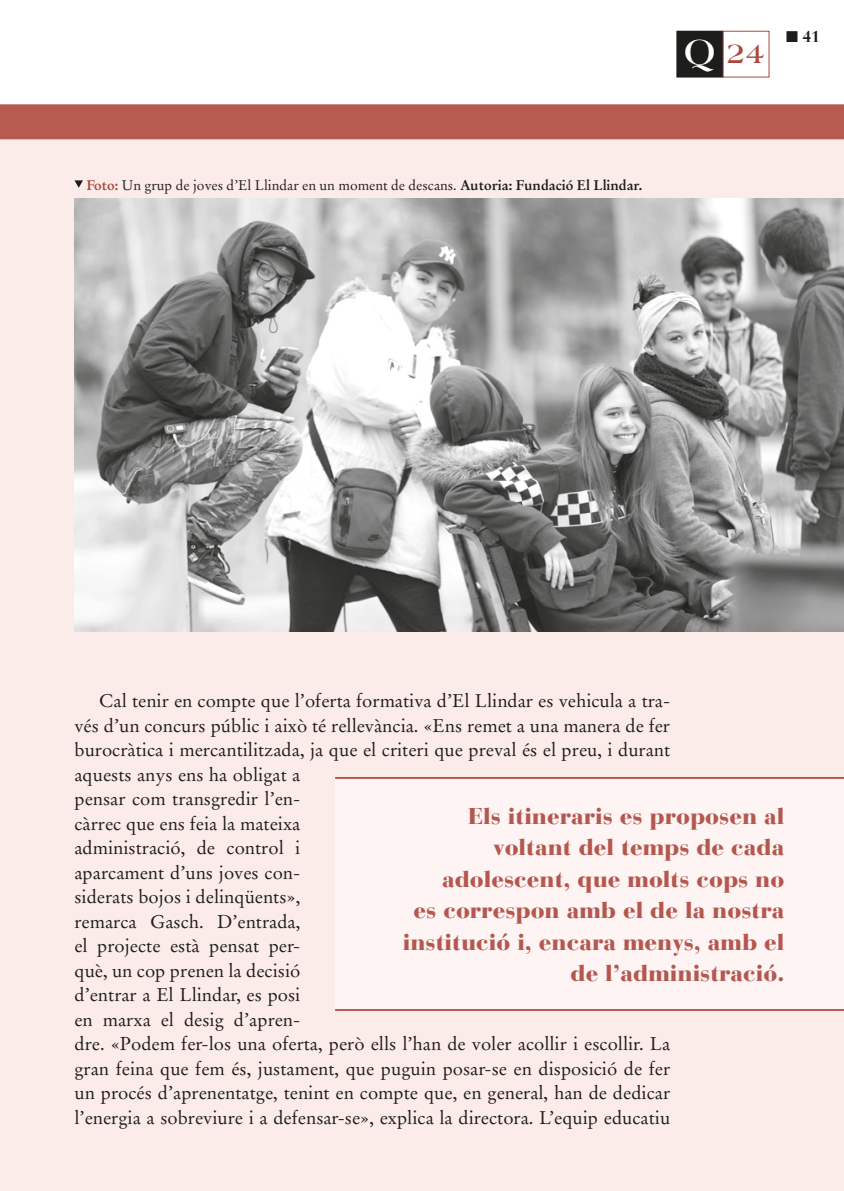
<style>
.page{position:relative;width:844px;height:1191px;background:#fff}
.page>*{position:absolute;margin:0;border:0;box-sizing:border-box;transform-origin:0 0}
.t1{font:700 29.57px "Americana BT";color:#ad473d}
.t2{font:900 22.75px/31.5px "Bauer Bodoni Std";color:#ad473d;text-align:right}
.Reportaje_txt{font:18.38px/24.5px "Stempel Garamond LT Std";color:#1d1d1b}
.t3{font:700 15.75px "Bauer Bodoni Std";color:#1d1d1b}
.nota_pie{font:14px "Stempel Garamond LT Std";color:#1d1d1b}
.s1{font-weight:700;color:#ad473d}
.s2{font-weight:700}
.s3{font-size:38.85px;color:#fff}
</style>
<div class="page">
<div style="left:0;top:139px;width:843px;height:1052px;background:#fbecea"></div>
<div style="left:0;top:104px;width:843px;height:35px;background:#b75a4f"></div>
<div style="left:676px;top:31px;width:46px;height:46px;background:#1d1d1b"></div>
<div style="left:676px;top:31px;width:46px;height:46px;border:1px solid #1d1d1b"></div>
<div style="left:722px;top:31px;width:47px;height:46px;background:#fff;border:1px solid #ad473d"></div>
<div style="left:335px;top:777px;width:508px;height:234px;background:#fff5f5"></div>
<hr style="left:335px;top:777px;width:508px;height:2px;background:#ad473d">
<hr style="left:335px;top:1009px;width:508px;height:2px;background:#ad473d">
<img style="left:74px;top:198px;width:769px;height:433px">
<svg style="left:74px;top:180px;width:9px;height:8px"></svg>
<p class="nota_pie" style="left:86px;top:176px;width:557px"><span class="s1">Foto:</span> Un grup de joves d’El Llindar en un moment de descans. <span class="s2">Autoria: Fundació El Llindar.</span></p>
<h1 class="t1" style="left:683px;top:35px;width:83px"><span class="s3">Q</span> 24</h1>
<p class="t3" style="left:785px;top:27px;width:35px">■ 41</p>
<p class="Reportaje_txt" style="left:74px;top:689px;width:597px;text-indent:25px">Cal tenir en compte que l’oferta formativa d’El Llindar es vehicula a tra&shy;vés d’un concurs públic i això té rellevància. «Ens remet a una manera de fer burocràtica i mercantilitzada, ja que el criteri que preval és el preu, i durant aquests anys ens ha obligat a<br>pensar com transgredir l’en-<br>càrrec que ens feia la mateixa<br>administració, de control i<br>aparcament d’uns joves con-<br>siderats bojos i delinqüents»,<br>remarca Gasch. D’entrada,<br>el projecte està pensat per-<br>què, un cop prenen la decisió<br>d’entrar a El Llindar, es posi<br>en marxa el desig d’apren-<br>dre. «Podem fer-los una oferta, però ells l’han de voler acollir i escollir. La gran feina que fem és, justament, que puguin posar-se en disposició de fer un procés d’aprenentatge, tenint en compte que, en general, han de dedicar l’energia a sobreviure i a defensar-se», explica la directora. L’equip educatiu</p>
<p class="t2" style="left:402px;top:800px;width:383px">Els itineraris es proposen al voltant del temps de cada adolescent, que molts cops no<br>es correspon amb el de la nostra institució i, encara menys, amb el de l’administració.</p>
</div>
